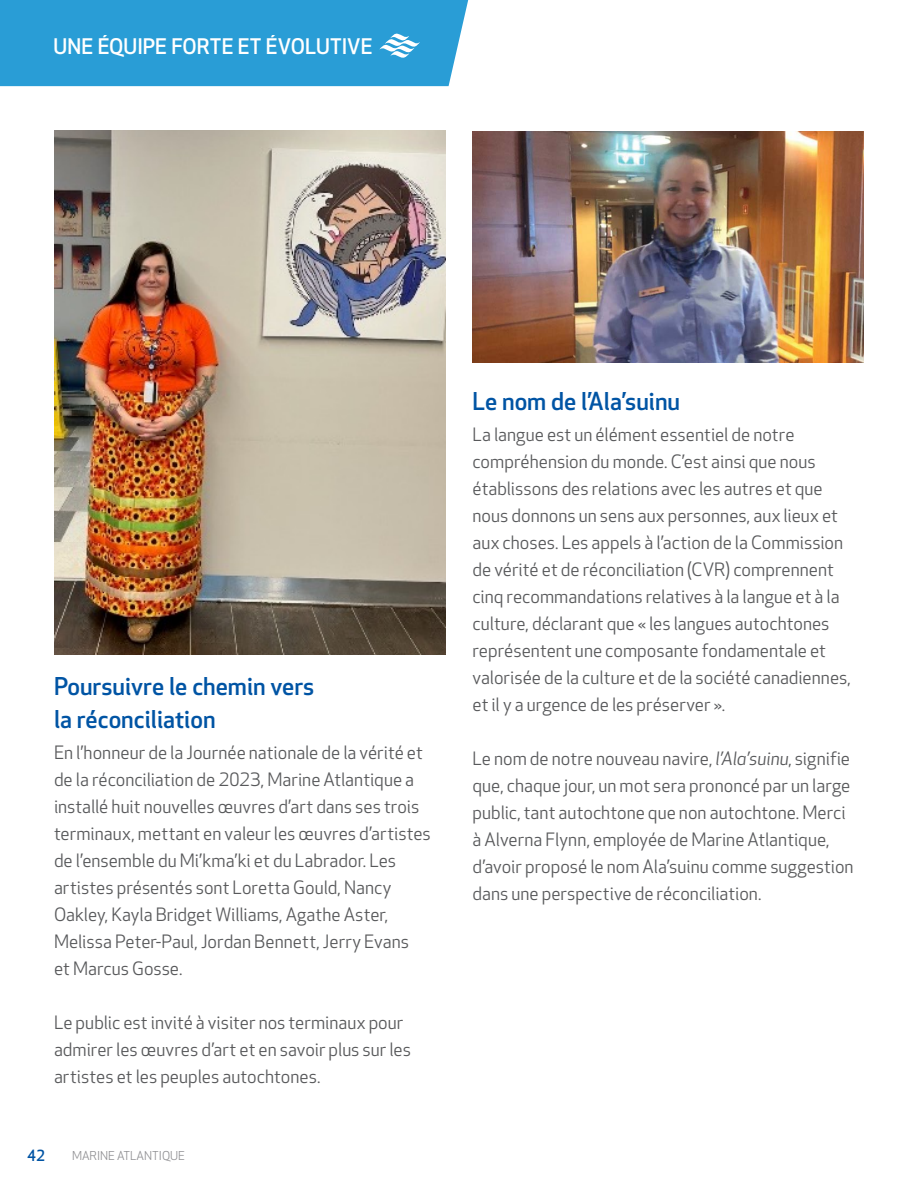
<style>
.page{position:relative;width:918px;height:1188px;background:#fff}
.page>*{position:absolute;margin:0;border:0;box-sizing:border-box;transform-origin:0 0}
.t1{font:500 24px/33px "Apex New";color:#0054a4}
.t2{font:500 21px "Apex New";letter-spacing:.005em;color:#fff}
.t3{font:18px/27px "Apex New";color:#58595b}
.t4{font:500 15px "Apex New";color:#0054a4}
.t5{font:12px "Apex New";color:#919194}
.s1{font-style:italic}
</style>
<div class="page">
<img style="left:472px;top:132px;width:392px;height:231px">
<img style="left:54px;top:131px;width:392px;height:523px">
<div style="left:0;top:0;width:468px;height:86px;background:#299dd6"></div>
<p class="t2" style="left:54px;top:34px;width:321px">UNE ÉQUIPE FORTE ET ÉVOLUTIVE</p>
<h1 class="t1" style="left:54px;top:670px;width:262px">Poursuivre le chemin vers la réconciliation</h1>
<p class="t3" style="left:54px;top:740px;width:378px">En l’honneur de la Journée nationale de la vérité et de la réconciliation de 2023, Marine Atlantique a installé huit nouvelles œuvres d’art dans ses trois terminaux, mettant en valeur les œuvres d’artistes de l’ensemble du Mi’kma’ki et du Labrador. Les artistes présentés sont Loretta Gould, Nancy Oakley, Kayla Bridget Williams, Agathe Aster, Melissa Peter-Paul, Jordan Bennett, Jerry Evans<br>et Marcus Gosse.</p>
<p class="t3" style="left:54px;top:1010px;width:359px">Le public est invité à visiter nos terminaux pour admirer les œuvres d’art et en savoir plus sur les artistes et les peuples autochtones.</p>
<p class="t4" style="left:27px;top:1147px;width:19px">42</p>
<p class="t5" style="left:72px;top:1149px;width:115px">MARINE ATLANTIQUE</p>
<h1 class="t1" style="left:472px;top:385px;width:209px">Le nom de l’Ala’suinu</h1>
<p class="t3" style="left:472px;top:422px;width:380px">La langue est un élément essentiel de notre compréhension du monde. C’est ainsi que nous établissons des relations avec les autres et que nous donnons un sens aux personnes, aux lieux et aux choses. Les appels à l’action de la Commission de vérité et de réconciliation (CVR) comprennent cinq recommandations relatives à la langue et à la culture, déclarant que « les langues autochtones représentent une composante fondamentale et valorisée de la culture et de la société canadiennes, et il y a urgence de les préserver ».</p>
<p class="t3" style="left:472px;top:746px;width:383px">Le nom de notre nouveau navire, <span class="s1">l’Ala’suinu</span>, signifie que, chaque jour, un mot sera prononcé par un large public, tant autochtone que non autochtone. Merci à Alverna Flynn, employée de Marine Atlantique, d’avoir proposé le nom Ala’suinu comme suggestion dans une perspective de réconciliation.</p>
</div>
